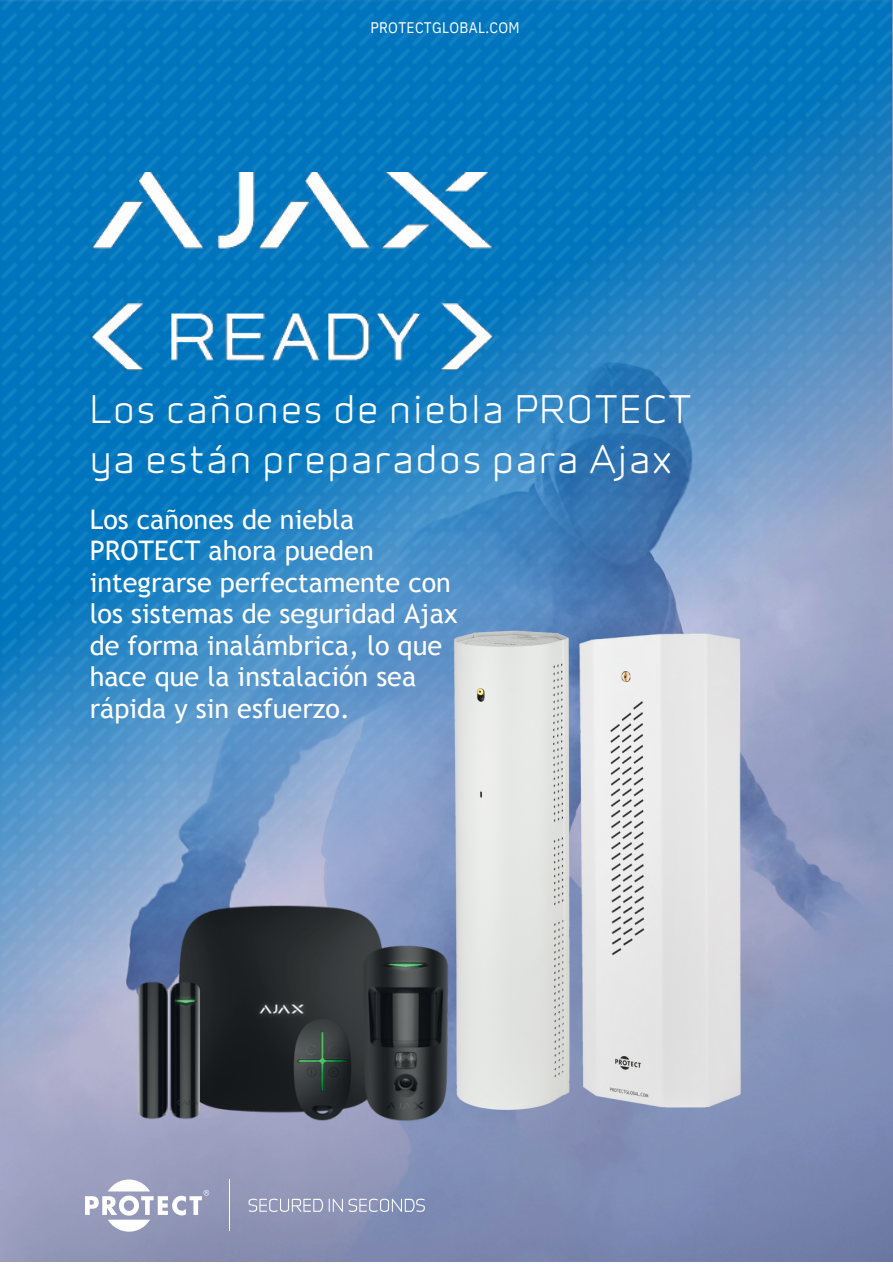
<style>
.page{position:relative;width:893px;height:1264px;background:#fff}
.page>*{position:absolute;margin:0;border:0;box-sizing:border-box;transform-origin:0 0}
.t1{font:36px/49.5px "Infinity T Medium";letter-spacing:.05em;color:#fff}
.t2{font:27px/31.5px "Trebuchet MS";color:#fff}
.t3{font:15.3px "IBM Plex Sans Cond";letter-spacing:.025em;color:#fff}
</style>
<div class="page">
<img style="left:0;top:0;width:892px;height:1261px">
<img style="left:0;top:0;width:891px;height:1087px">
<svg style="left:85px;top:1179px;width:124px;height:52px"></svg>
<hr style="left:228px;top:1179px;width:1px;height:52px;background:#fff">
<svg style="left:248px;top:1198px;width:75px;height:13px"></svg>
<svg style="left:329px;top:1198px;width:96px;height:13px"></svg>
<img style="left:589px;top:631px;width:177px;height:482px">
<img style="left:130px;top:898px;width:307px;height:229px">
<img style="left:437px;top:615px;width:152px;height:514px">
<img style="left:89px;top:173px;width:408px;height:206px">
<p class="t3" style="left:370px;top:17px;width:151px">PROTECTGLOBAL.COM</p>
<p class="t1" style="left:90px;top:389px;width:603px">Los cañones de niebla PROTECT ya están preparados para Ajax</p>
<p class="t2" style="left:90px;top:503px;width:369px">Los cañones de niebla<br>PROTECT ahora pueden integrarse perfectamente con los sistemas de seguridad Ajax de forma inalámbrica, lo que hace que la instalación sea rápida y sin esfuerzo.</p>
</div>
